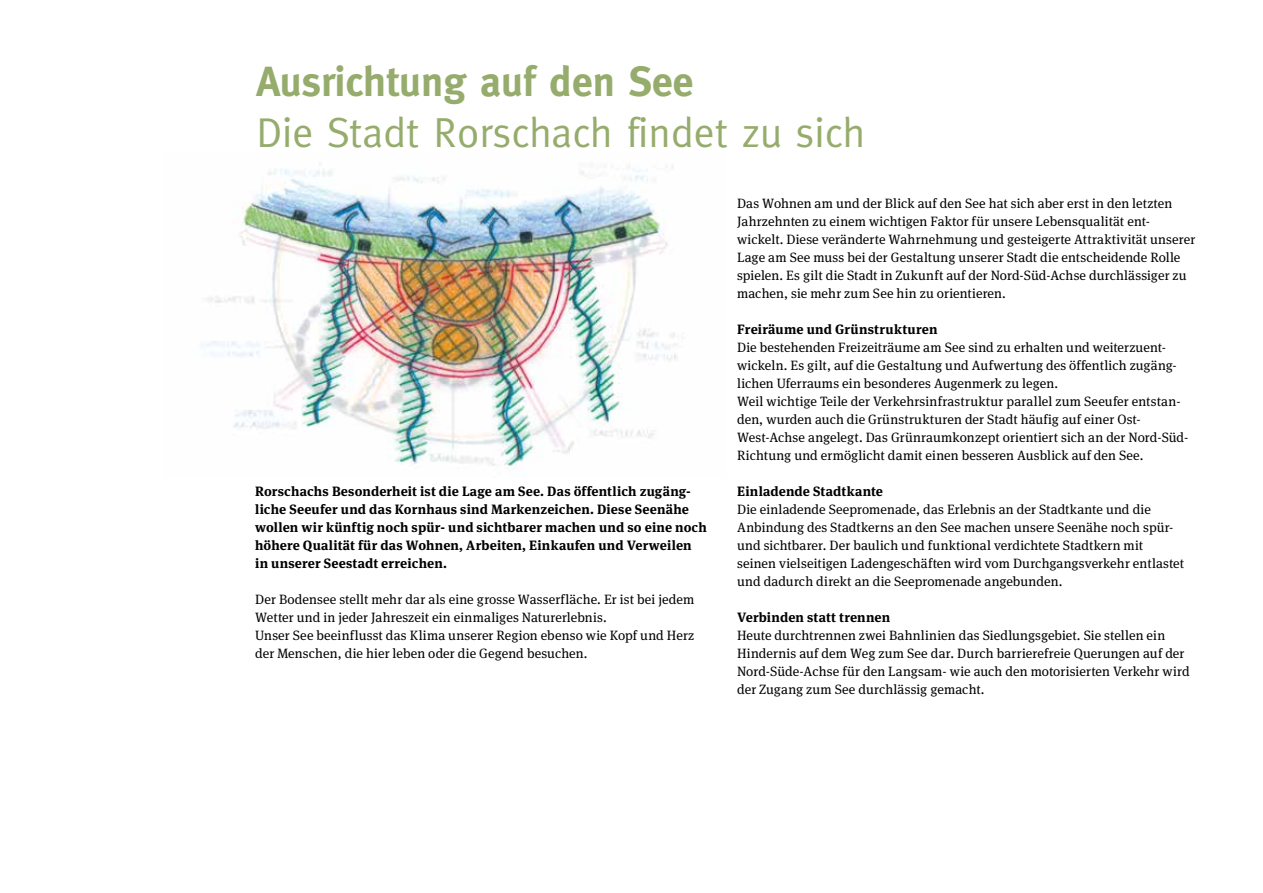
<style>
.page{position:relative;width:1263px;height:893px;background:#fff}
.page>*{position:absolute;margin:0;border:0;box-sizing:border-box;transform-origin:0 0}
.t1{font:42px "Meta Plus";color:#96ac6c}
.t2{font:700 42px "Meta Plus";color:#96ac6c}
.t3{font:13.5px/18px "Meta Serif Pro";letter-spacing:.01em;color:#000}
.t4{font:700 13.5px/18px "Meta Serif Pro";letter-spacing:.01em;color:#000}
</style>
<div class="page">
<img style="left:201px;top:163px;width:476px;height:306px">
<h1 class="t2" style="left:257px;top:58px;width:439px">Ausrichtung auf den See</h1>
<h1 class="t1" style="left:257px;top:108px;width:610px">Die Stadt Rorschach findet zu sich</h1>
<p class="t4" style="left:255px;top:481px;width:453px">Rorschachs Besonderheit ist die Lage am See. Das öffentlich zugäng&shy;liche Seeufer und das Kornhaus sind Markenzeichen. Diese Seenähe wollen wir künftig noch spür- und sichtbarer machen und so eine noch höhere Qualität für das Wohnen, Arbeiten, Einkaufen und Verweilen in unserer Seestadt erreichen.</p>
<p class="t3" style="left:255px;top:589px;width:441px">Der Bodensee stellt mehr dar als eine grosse Wasserfläche. Er ist bei jedem Wetter und in jeder Jahreszeit ein einmaliges Naturerlebnis.<br>Unser See beeinflusst das Klima unserer Region ebenso wie Kopf und Herz der Menschen, die hier leben oder die Gegend besuchen.</p>
<p class="t3" style="left:737px;top:193px;width:460px">Das Wohnen am und der Blick auf den See hat sich aber erst in den letzten Jahrzehnten zu einem wichtigen Faktor für unsere Lebensqualität ent&shy;wickelt. Diese veränderte Wahrnehmung und gesteigerte Attraktivität unserer Lage am See muss bei der Gestaltung unserer Stadt die entscheidende Rolle spielen. Es gilt die Stadt in Zukunft auf der Nord-Süd-Achse durchlässiger zu machen, sie mehr zum See hin zu orientieren.</p>
<p class="t4" style="left:737px;top:319px;width:202px">Freiräume und Grünstrukturen</p>
<p class="t3" style="left:737px;top:337px;width:453px">Die bestehenden Freizeiträume am See sind zu erhalten und weiterzuent&shy;wickeln. Es gilt, auf die Gestaltung und Aufwertung des öffentlich zugäng&shy;lichen Uferraums ein besonderes Augenmerk zu legen.<br>Weil wichtige Teile der Verkehrsinfrastruktur parallel zum Seeufer entstan&shy;den, wurden auch die Grünstrukturen der Stadt häufig auf einer Ost-West-Achse angelegt. Das Grünraumkonzept orientiert sich an der Nord-Süd-Richtung und ermöglicht damit einen besseren Ausblick auf den See.</p>
<p class="t4" style="left:737px;top:481px;width:147px">Einladende Stadtkante</p>
<p class="t3" style="left:737px;top:499px;width:449px">Die einladende Seepromenade, das Erlebnis an der Stadtkante und die Anbindung des Stadtkerns an den See machen unsere Seenähe noch spür&shy;und sichtbarer. Der baulich und funktional verdichtete Stadtkern mit seinen vielseitigen Ladengeschäften wird vom Durchgangsverkehr entlastet und dadurch direkt an die Seepromenade angebunden.</p>
<p class="t4" style="left:737px;top:607px;width:155px">Verbinden statt trennen</p>
<p class="t3" style="left:737px;top:625px;width:454px">Heute durchtrennen zwei Bahnlinien das Siedlungsgebiet. Sie stellen ein Hindernis auf dem Weg zum See dar. Durch barrierefreie Querungen auf der Nord-Süde-Achse für den Langsam- wie auch den motorisierten Verkehr wird der Zugang zum See durchlässig gemacht.</p>
</div>
